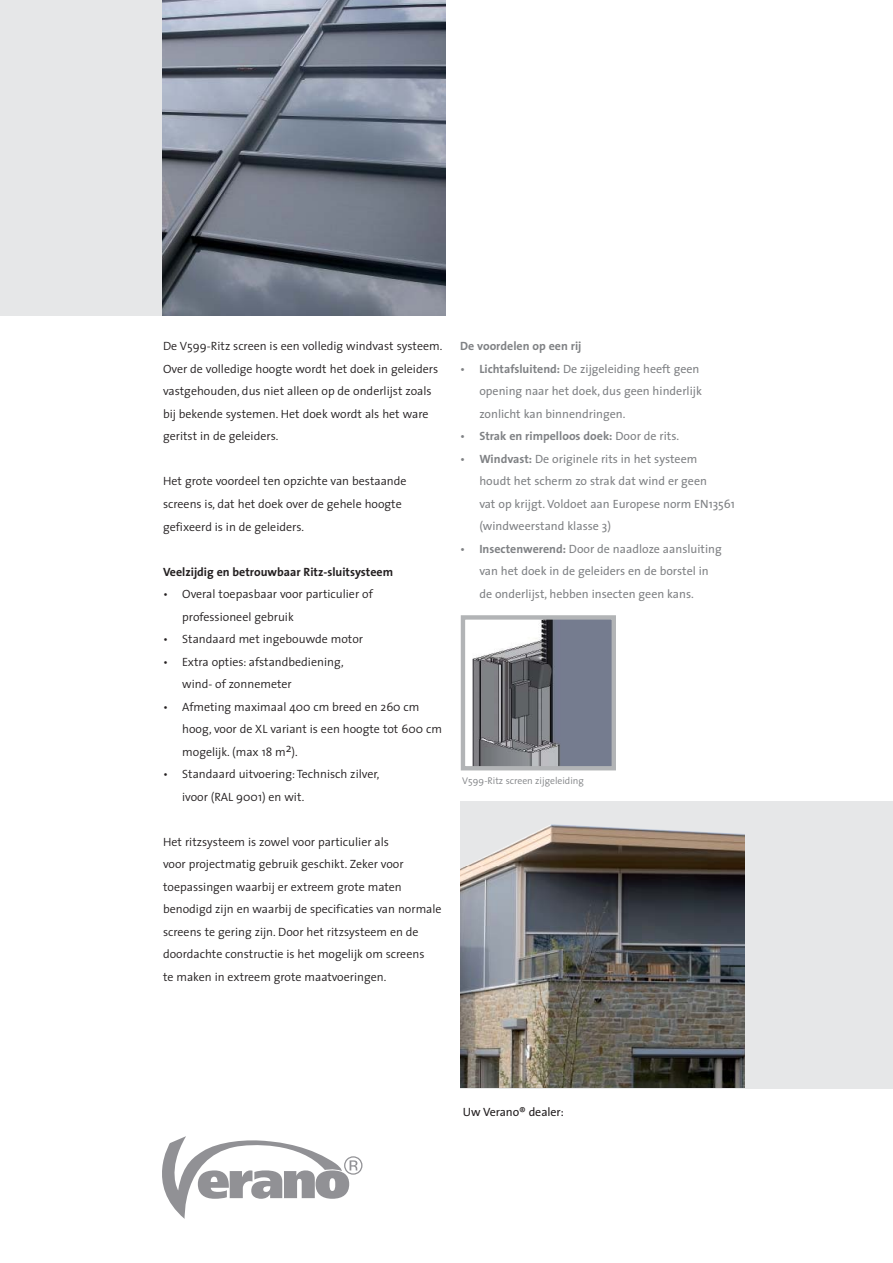
<style>
.page{position:relative;width:893px;height:1263px;background:#fff}
.page>*{position:absolute;margin:0;border:0;box-sizing:border-box;transform-origin:0 0}
.t1{font:300 12px/22.5px "The Sans";color:#231f20}
.t2{font:12px/22.5px "The Sans";color:#808285}
.t3{font:700 12px "The Sans";color:#808285}
.t4{font:700 12px "The Sans";color:#231f20}
.t5{font:12px "The Sans";letter-spacing:-.005em;color:#231f20}
.t6{font:300 9.75px "The Sans";color:#808285}
.s1{font-weight:700}
.s2{font-weight:400}
</style>
<div class="page">
<div style="left:461px;top:801px;width:432px;height:288px;background:#e6e7e8"></div>
<img style="left:461px;top:824px;width:283px;height:264px">
<svg style="left:162px;top:1136px;width:200px;height:83px"></svg>
<img style="left:472px;top:620px;width:139px;height:145px">
<div style="left:461px;top:615px;width:155px;height:155px;border:4px solid #b2b4b6"></div>
<img style="left:162px;top:0;width:283px;height:316px">
<div style="left:0;top:0;width:162px;height:316px;background:#e6e7e8"></div>
<p class="t1" style="left:163px;top:336px;width:281px">De V599-Ritz screen is een volledig windvast systeem.<br>Over de volledige hoogte wordt het doek in geleiders vastgehouden, dus niet alleen op de onderlijst zoals bij bekende systemen. Het doek wordt als het ware geritst in de geleiders.</p>
<p class="t1" style="left:163px;top:471px;width:245px">Het grote voordeel ten opzichte van bestaande screens is, dat het doek over de gehele hoogte gefixeerd is in de geleiders.</p>
<p class="t4" style="left:163px;top:565px;width:232px">Veelzijdig en betrouwbaar Ritz-sluitsysteem</p>
<p class="t1" style="left:182px;top:583px;width:192px;text-indent:-19px">• Overal toepasbaar voor particulier of professioneel gebruik</p>
<p class="t1" style="left:163px;top:628px;width:202px">• Standaard met ingebouwde motor</p>
<p class="t1" style="left:182px;top:651px;width:163px;text-indent:-19px">• Extra opties: afstandbediening, wind- of zonnemeter</p>
<p class="t1" style="left:182px;top:696px;width:261px;text-indent:-19px">• Afmeting maximaal 400 cm breed en 260 cm hoog, voor de XL variant is een hoogte tot 600 cm mogelijk. (max 18 m2).</p>
<p class="t1" style="left:182px;top:763px;width:199px;text-indent:-19px">• Standaard uitvoering: Technisch zilver, ivoor (RAL 9001) en wit.</p>
<p class="t1" style="left:163px;top:831px;width:280px">Het ritzsysteem is zowel voor particulier als<br>voor projectmatig gebruik geschikt. Zeker voor toepassingen waarbij er extreem grote maten benodigd zijn en waarbij de specificaties van normale screens te gering zijn. Door het ritzsysteem en de doordachte constructie is het mogelijk om screens<br>te maken in extreem grote maatvoeringen.</p>
<p class="t3" style="left:460px;top:340px;width:123px">De voordelen op een rij</p>
<p class="t2" style="left:479px;top:359px;width:224px;text-indent:-19px">• <span class="s1">Lichtafsluitend:</span> De zijgeleiding heeft geen opening naar het doek, dus geen hinderlijk zonlicht kan binnendringen.</p>
<p class="t3" style="left:460px;top:430px;width:220px"><span class="s2">•</span> Strak en rimpelloos doek: <span class="s2">Door de rits.</span></p>
<p class="t2" style="left:479px;top:449px;width:257px;text-indent:-19px">• <span class="s1">Windvast:</span> De originele rits in het systeem<br>houdt het scherm zo strak dat wind er geen<br>vat op krijgt. Voldoet aan Europese norm EN13561 (windweerstand klasse 3)</p>
<p class="t2" style="left:479px;top:539px;width:244px;text-indent:-19px">• <span class="s1">Insectenwerend:</span> Door de naadloze aansluiting van het doek in de geleiders en de borstel in de onderlijst, hebben insecten geen kans.</p>
<p class="t6" style="left:462px;top:776px;width:123px">V599-Ritz screen zijgeleiding</p>
<p class="t5" style="left:463px;top:1107px;width:102px">Uw Verano® dealer:</p>
</div>
